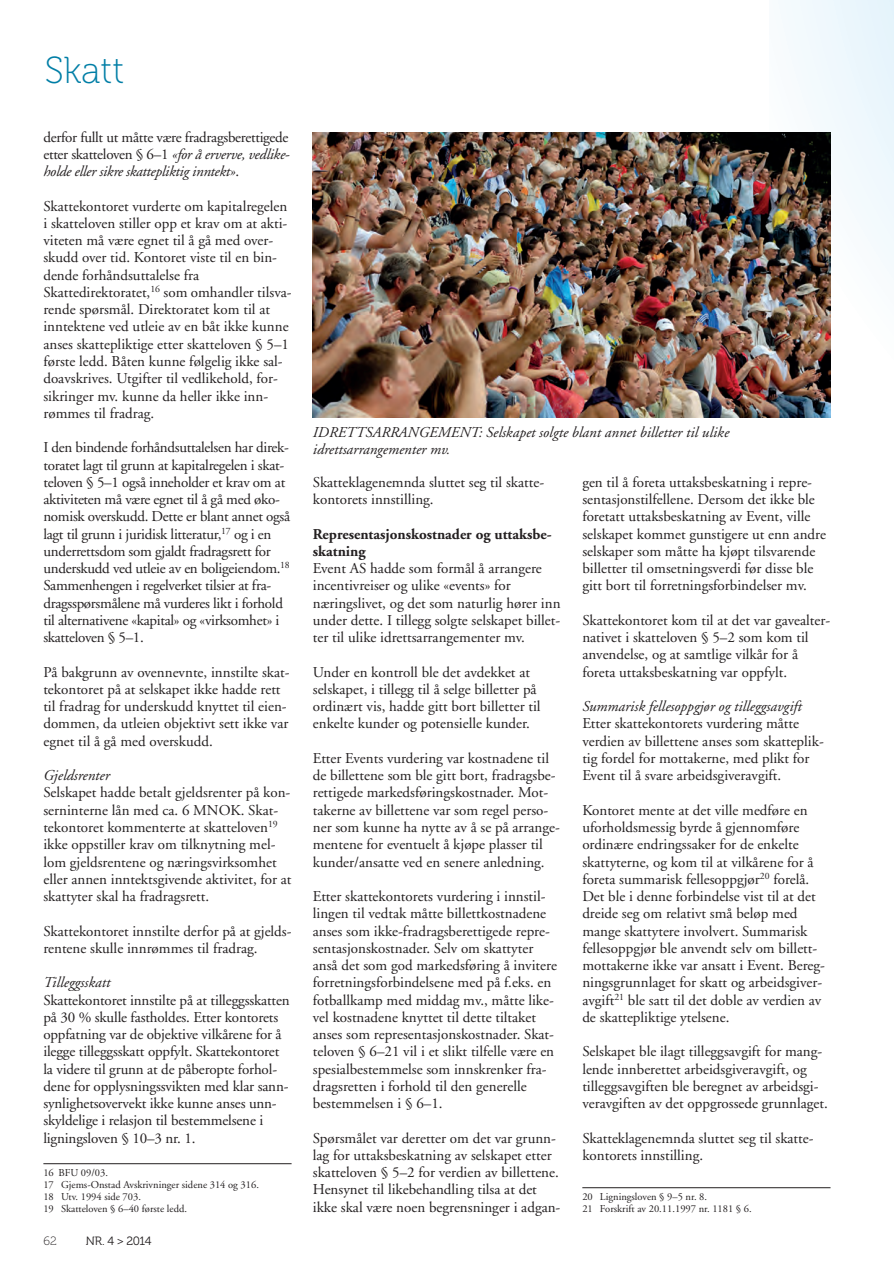
<style>
.page{position:relative;width:894px;height:1264px;background:#fff}
.page>*{position:absolute;margin:0;border:0;box-sizing:border-box;transform-origin:0 0}
.t1{font:37.5px "Museo 100";color:#007ea6}
.t2{font:15px/17.2px "Adobe Garamond";color:#231f20}
.t3{font:15px/17.2px "Adobe Garamond";letter-spacing:-.02em;color:#231f20}
.t4{font:italic 15px/17.2px "Adobe Garamond";color:#231f20}
.t5{font:700 15px/17.2px "Adobe Garamond";color:#231f20}
.t6{font:12px "Museo 300";letter-spacing:-.035em;color:#231f20}
.t7{font:12px "Museo 100";color:#231f20}
.t8{font:10.5px/12px "Adobe Garamond";color:#231f20}
.s1{font-style:italic}
</style>
<div class="page">
<div style="left:769px;top:0;width:124px;height:469px;background:linear-gradient(to right,#f7f9fa,#f4fbfe)"></div>
<hr style="left:43px;top:1163px;width:248px;height:1px;background:#231f20">
<hr style="left:582px;top:1187px;width:248px;height:1px;background:#231f20">
<img style="left:313px;top:133px;width:517px;height:285px">
<h1 class="t1" style="left:45px;top:50px;width:81px">Skatt</h1>
<p class="t2" style="left:43px;top:129px;width:248px;text-align:justify">derfor fullt ut måtte være fradragsberettigede etter skatteloven § 6–1 <span class="s1">«for å erverve, vedlike&shy;holde eller sikre skattepliktig inntekt»</span>.</p>
<p class="t2" style="left:43px;top:198px;width:250px">Skattekontoret vurderte om kapitalregelen i skatteloven stiller opp et krav om at akti&shy;viteten må være egnet til å gå med over&shy;skudd over tid. Kontoret viste til en bin&shy;dende forhåndsuttalelse fra Skattedirektoratet,<sup>16</sup> som omhandler tilsva&shy;rende spørsmål. Direktoratet kom til at inntektene ved utleie av en båt ikke kunne anses skattepliktige etter skatteloven § 5–1 første ledd. Båten kunne følgelig ikke sal&shy;doavskrives. Utgifter til vedlikehold, for&shy;sikringer mv. kunne da heller ikke inn&shy;rømmes til fradrag.</p>
<p class="t3" style="left:43px;top:439px;width:248px">I den bindende forhåndsuttalelsen har direk&shy;toratet lagt til grunn at kapitalregelen i skat&shy;teloven § 5–1 også inneholder et krav om at aktiviteten må være egnet til å gå med øko&shy;nomisk overskudd. Dette er blant annet også lagt til grunn i juridisk litteratur,<sup>17</sup> og i en underrettsdom som gjaldt fradragsrett for underskudd ved utleie av en boligeiendom.<sup>18<br></sup>Sammenhengen i regelverket tilsier at fra&shy;dragsspørsmålene må vurderes likt i forhold til alternativene «kapital» og «virksomhet» i skatteloven § 5–1.</p>
<p class="t2" style="left:43px;top:663px;width:248px">På bakgrunn av ovennevnte, innstilte skat&shy;tekontoret på at selskapet ikke hadde rett til fradrag for underskudd knyttet til eien&shy;dommen, da utleien objektivt sett ikke var egnet til å gå med overskudd.</p>
<p class="t4" style="left:43px;top:767px;width:68px">Gjeldsrenter</p>
<p class="t2" style="left:43px;top:784px;width:250px">Selskapet hadde betalt gjeldsrenter på kon&shy;serninterne lån med ca. 6 MNOK. Skat&shy;tekontoret kommenterte at skatteloven<sup>19 </sup>ikke oppstiller krav om tilknytning mel&shy;lom gjeldsrentene og næringsvirksomhet eller annen inntektsgivende aktivitet, for at skattyter skal ha fradragsrett.</p>
<p class="t2" style="left:43px;top:922px;width:250px">Skattekontoret innstilte derfor på at gjelds&shy;rentene skulle innrømmes til fradrag.</p>
<p class="t4" style="left:43px;top:974px;width:68px">Tilleggsskatt</p>
<p class="t2" style="left:43px;top:991px;width:248px">Skattekontoret innstilte på at tilleggsskatten på 30 % skulle fastholdes. Etter kontorets oppfatning var de objektive vilkårene for å ilegge tilleggsskatt oppfylt. Skattekontoret la videre til grunn at de påberopte forhol&shy;dene for opplysningssvikten med klar sann&shy;synlighetsovervekt ikke kunne anses unn&shy;skyldelige i relasjon til bestemmelsene i ligningsloven § 10–3 nr. 1.</p>
<p class="t8" style="left:43px;top:1166px;width:217px">16 BFU 09/03.<br>17 Gjems-Onstad Avskrivninger sidene 314 og 316.<br>18 Utv. 1994 side 703.<br>19 Skatteloven § 6–40 første ledd.</p>
<p class="t7" style="left:43px;top:1234px;width:15px">62</p>
<p class="t6" style="left:86px;top:1234px;width:67px">NR. 4 &gt; 2014</p>
<p class="t4" style="left:313px;top:424px;width:418px">IDRETTSARRANGEMENT: Selskapet solgte blant annet billetter til ulike idrettsarrangementer mv.</p>
<p class="t2" style="left:313px;top:474px;width:233px">Skatteklagenemnda sluttet seg til skatte&shy;kontorets innstilling.</p>
<p class="t5" style="left:313px;top:525px;width:240px">Representasjonskostnader og uttaksbe&shy;skatning</p>
<p class="t2" style="left:313px;top:560px;width:249px">Event AS hadde som formål å arrangere incentivreiser og ulike «events» for næringslivet, og det som naturlig hører inn under dette. I tillegg solgte selskapet billet&shy;ter til ulike idrettsarrangementer mv.</p>
<p class="t2" style="left:313px;top:663px;width:229px">Under en kontroll ble det avdekket at selskapet, i tillegg til å selge billetter på ordinært vis, hadde gitt bort billetter til enkelte kunder og potensielle kunder.</p>
<p class="t2" style="left:313px;top:750px;width:248px">Etter Events vurdering var kostnadene til de billettene som ble gitt bort, fradragsbe&shy;rettigede markedsføringskostnader. Mot&shy;takerne av billettene var som regel perso&shy;ner som kunne ha nytte av å se på arrange&shy;mentene for eventuelt å kjøpe plasser til kunder/ansatte ved en senere anledning.</p>
<p class="t2" style="left:313px;top:888px;width:245px">Etter skattekontorets vurdering i innstil&shy;lingen til vedtak måtte billettkostnadene anses som ikke-fradragsberettigede repre&shy;sentasjonskostnader. Selv om skattyter anså det som god markedsføring å invitere forretningsforbindelsene med på f.eks. en fotballkamp med middag mv., måtte like&shy;vel kostnadene knyttet til dette tiltaket anses som representasjonskostnader. Skat&shy;teloven § 6–21 vil i et slikt tilfelle være en spesialbestemmelse som innskrenker fra&shy;dragsretten i forhold til den generelle bestemmelsen i § 6–1.</p>
<p class="t2" style="left:313px;top:1129px;width:249px">Spørsmålet var deretter om det var grunn&shy;lag for uttaksbeskatning av selskapet etter skatteloven § 5–2 for verdien av billettene.<br>Hensynet til likebehandling tilsa at det ikke skal være noen begrensninger i adgan-</p>
<p class="t2" style="left:582px;top:474px;width:245px">gen til å foreta uttaksbeskatning i repre&shy;sentasjonstilfellene. Dersom det ikke ble foretatt uttaksbeskatning av Event, ville selskapet kommet gunstigere ut enn andre selskaper som måtte ha kjøpt tilsvarende billetter til omsetningsverdi før disse ble gitt bort til forretningsforbindelser mv.</p>
<p class="t2" style="left:582px;top:612px;width:249px">Skattekontoret kom til at det var gavealter&shy;nativet i skatteloven § 5–2 som kom til anvendelse, og at samtlige vilkår for å foreta uttaksbeskatning var oppfylt.</p>
<p class="t4" style="left:582px;top:698px;width:221px">Summarisk fellesoppgjør og tilleggsavgift</p>
<p class="t2" style="left:582px;top:715px;width:243px">Etter skattekontorets vurdering måtte verdien av billettene anses som skatteplik&shy;tig fordel for mottakerne, med plikt for Event til å svare arbeidsgiveravgift.</p>
<p class="t2" style="left:582px;top:801px;width:244px">Kontoret mente at det ville medføre en uforholdsmessig byrde å gjennomføre ordinære endringssaker for de enkelte skattyterne, og kom til at vilkårene for å foreta summarisk fellesoppgjør<sup>20</sup> forelå.<br>Det ble i denne forbindelse vist til at det dreide seg om relativt små beløp med mange skattytere involvert. Summarisk fellesoppgjør ble anvendt selv om billett&shy;mottakerne ikke var ansatt i Event. Bereg&shy;ningsgrunnlaget for skatt og arbeidsgiver&shy;avgift<sup>21</sup> ble satt til det doble av verdien av de skattepliktige ytelsene.</p>
<p class="t2" style="left:582px;top:1043px;width:247px">Selskapet ble ilagt tilleggsavgift for mang&shy;lende innberettet arbeidsgiveravgift, og tilleggsavgiften ble beregnet av arbeidsgi&shy;veravgiften av det oppgrossede grunnlaget.</p>
<p class="t2" style="left:582px;top:1129px;width:233px">Skatteklagenemnda sluttet seg til skatte&shy;kontorets innstilling.</p>
<p class="t8" style="left:582px;top:1190px;width:171px">20 Ligningsloven § 9–5 nr. 8.<br>21 Forskrift av 20.11.1997 nr. 1181 § 6.</p>
</div>
